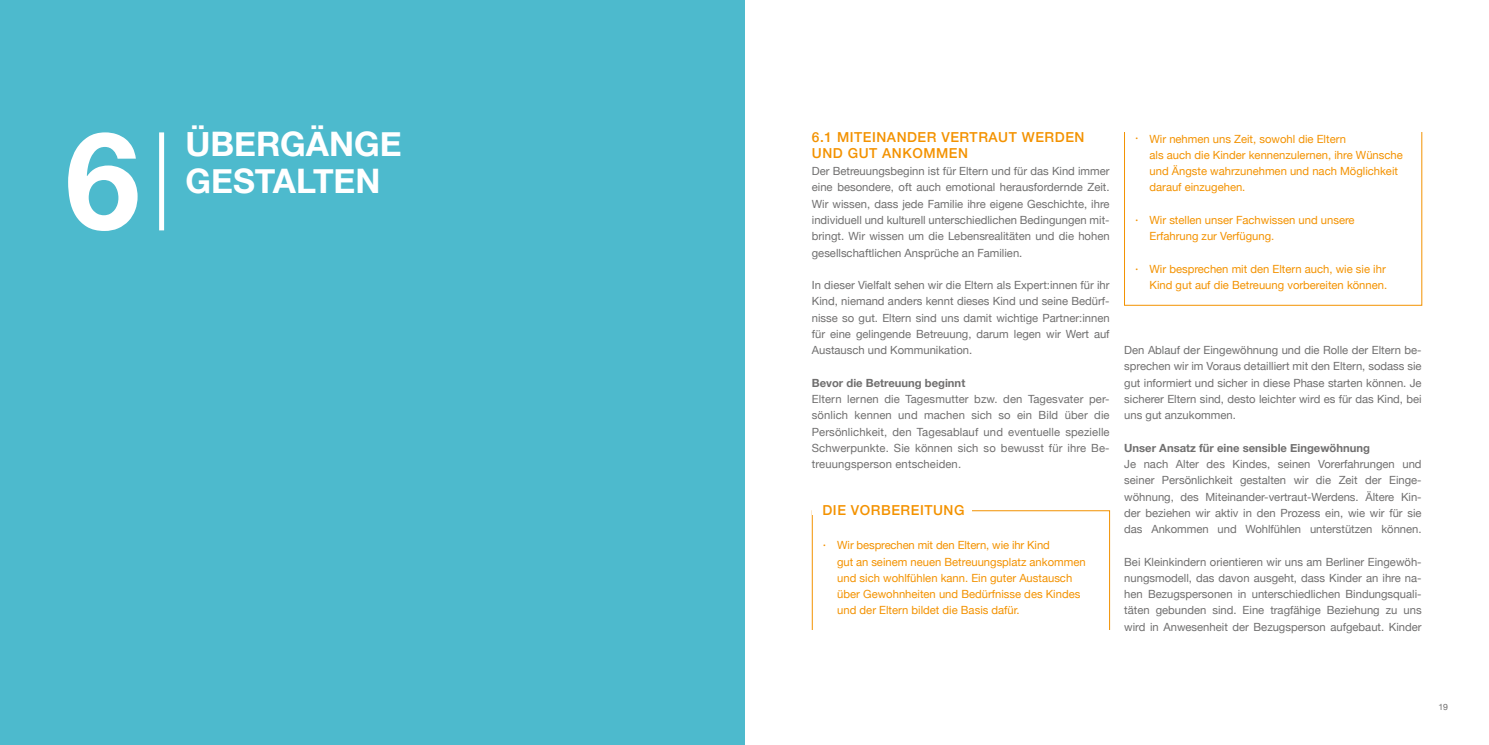
<style>
.page{position:relative;width:1489px;height:745px;background:#fff}
.page>*{position:absolute;margin:0;border:0;box-sizing:border-box;transform-origin:0 0}
.t1{font:700 135.38px "Helvetica Neue";color:#fff}
.t2{font:700 33.75px "Helvetica Neue";color:#fff}
.t3{font:500 13.75px/16.1px "Helvetica Neue";letter-spacing:.04em;color:#f39200}
.t4{font:11.25px/16.2px "Helvetica Neue";color:#706f6f;text-align:justify}
.t5{font:11.25px/16.2px "Helvetica Neue";color:#f39200}
.t6{font:700 11.25px "Helvetica Neue";color:#706f6f}
.t7{font:8.75px "Helvetica Neue";color:#706f6f}
.s1{font-size:7.5px}
</style>
<div class="page">
<div style="left:0;top:0;width:744px;height:744px;background:#4dbacd"></div>
<div style="left:159px;top:132px;width:5px;height:98px;background:#fff"></div>
<h1 class="t1" style="left:65px;top:106px;width:77px">6</h1>
<h2 class="t2" style="left:185px;top:125px;width:217px">ÜBERGÄNGE</h2>
<h2 class="t2" style="left:185px;top:162px;width:196px">GESTALTEN</h2>
<p class="t3" style="left:811px;top:130px;width:274px">6.1 MITEINANDER VERTRAUT WERDEN<br>UND GUT ANKOMMEN</p>
<p class="t4" style="left:811px;top:164px;width:299px">Der Betreuungsbeginn ist für Eltern und für das Kind immer eine besondere, oft auch emotional herausfordernde Zeit.<br>Wir wissen, dass jede Familie ihre eigene Geschichte, ihre individuell und kulturell unterschiedlichen Bedingungen mit&shy;bringt. Wir wissen um die Lebensrealitäten und die hohen gesellschaftlichen Ansprüche an Familien.</p>
<p class="t4" style="left:811px;top:277px;width:299px">In dieser Vielfalt sehen wir die Eltern als Expert:innen für ihr Kind, niemand anders kennt dieses Kind und seine Bedürf&shy;nisse so gut. Eltern sind uns damit wichtige Partner:innen für eine gelingende Betreuung, darum legen wir Wert auf Austausch und Kommunikation.</p>
<p class="t6" style="left:811px;top:376px;width:155px">Bevor die Betreuung beginnt</p>
<p class="t4" style="left:811px;top:391px;width:299px">Eltern lernen die Tagesmutter bzw. den Tagesvater per&shy;sönlich kennen und machen sich so ein Bild über die Persönlichkeit, den Tagesablauf und eventuelle spezielle Schwerpunkte. Sie können sich so bewusst für ihre Be&shy;treuungsperson entscheiden.</p>
<p class="t3" style="left:822px;top:502px;width:143px">DIE VORBEREITUNG</p>
<p class="t5" style="left:837px;top:537px;width:250px;text-indent:-14px"><span class="s1">•</span> Wir besprechen mit den Eltern, wie ihr Kind<br>gut an seinem neuen Betreuungsplatz ankommen und sich wohlfühlen kann. Ein guter Austausch über Gewohnheiten und Bedürfnisse des Kindes und der Eltern bildet die Basis dafür.</p>
<p class="t5" style="left:1149px;top:131px;width:255px;text-indent:-14px"><span class="s1">•</span> Wir nehmen uns Zeit, sowohl die Eltern<br>als auch die Kinder kennenzulernen, ihre Wünsche und Ängste wahrzunehmen und nach Möglichkeit darauf einzugehen.</p>
<p class="t5" style="left:1149px;top:212px;width:207px;text-indent:-14px"><span class="s1">•</span> Wir stellen unser Fachwissen und unsere<br>Erfahrung zur Verfügung.</p>
<p class="t5" style="left:1135px;top:261px;width:253px;text-align:right"><span class="s1">•</span> Wir besprechen mit den Eltern auch, wie sie ihr<br>Kind gut auf die Betreuung vorbereiten können.</p>
<p class="t4" style="left:1124px;top:342px;width:299px">Den Ablauf der Eingewöhnung und die Rolle der Eltern be&shy;sprechen wir im Voraus detailliert mit den Eltern, sodass sie gut informiert und sicher in diese Phase starten können. Je sicherer Eltern sind, desto leichter wird es für das Kind, bei uns gut anzukommen.</p>
<p class="t6" style="left:1124px;top:441px;width:247px">Unser Ansatz für eine sensible Eingewöhnung</p>
<p class="t4" style="left:1124px;top:456px;width:299px">Je nach Alter des Kindes, seinen Vorerfahrungen und seiner Persönlichkeit gestalten wir die Zeit der Einge&shy;wöhnung, des Miteinander-vertraut-Werdens. Ältere Kin&shy;der beziehen wir aktiv in den Prozess ein, wie wir für sie das Ankommen und Wohlfühlen unterstützen können.</p>
<p class="t4" style="left:1124px;top:554px;width:299px">Bei Kleinkindern orientieren wir uns am Berliner Eingewöh&shy;nungsmodell, das davon ausgeht, dass Kinder an ihre na&shy;hen Bezugspersonen in unterschiedlichen Bindungsquali&shy;täten gebunden sind. Eine tragfähige Beziehung zu uns wird in Anwesenheit der Bezugsperson aufgebaut. Kinder</p>
<p class="t7" style="left:1438px;top:699px;width:11px">19</p>
</div>
